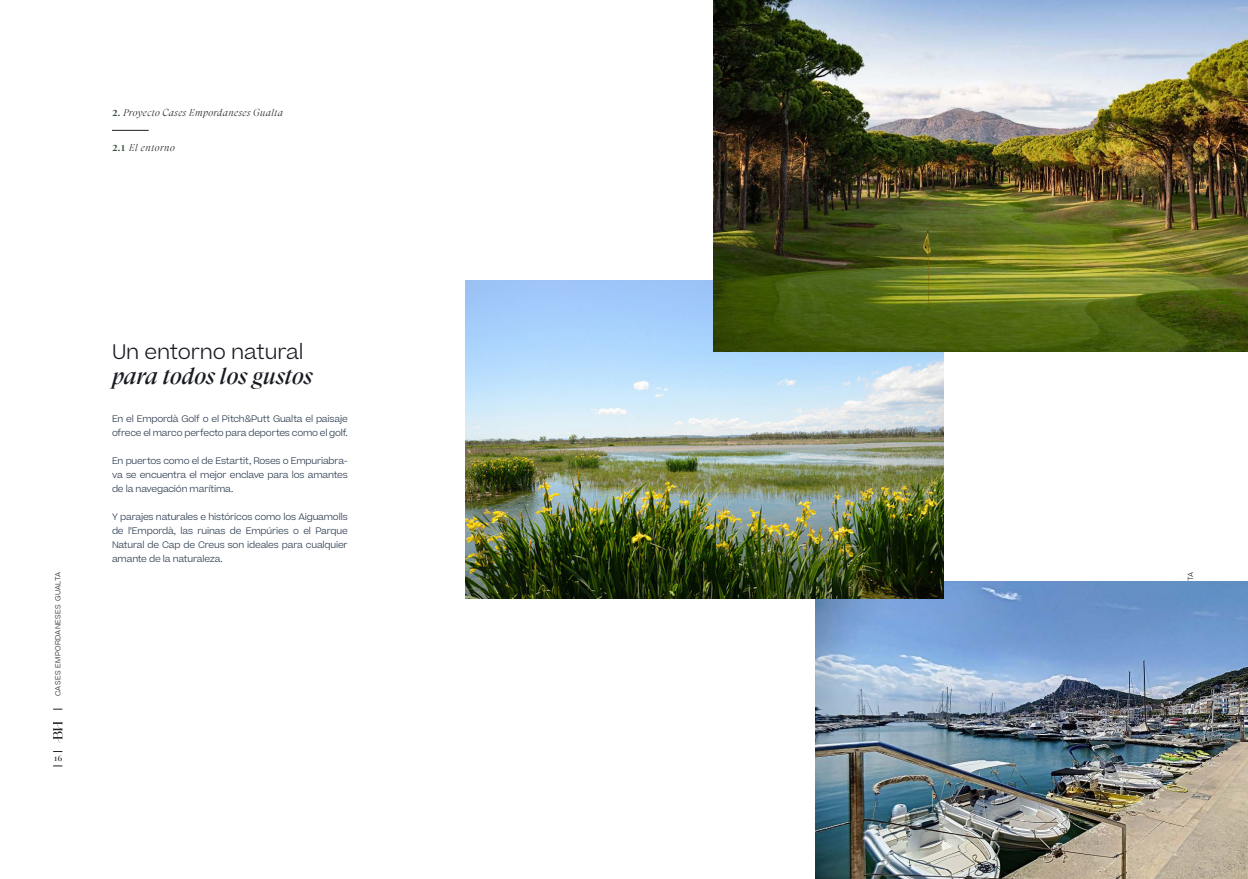
<style>
.page{position:relative;width:1248px;height:879px;background:#fff}
.page>*{position:absolute;margin:0;border:0;box-sizing:border-box;transform-origin:0 0}
.t1{font:italic 23px "GT Super Display";letter-spacing:-.01em;color:#191b22}
.t2{font:300 20px "Beatrice";letter-spacing:-.005em;color:#191b22}
.t3{font:italic 300 10px "GT Super Display";letter-spacing:.03em;color:#221f1f}
.t4{font:300 9px/14px "Beatrice";letter-spacing:-.02em;color:#233348;text-align:justify}
.t5{font:8px "GT Super Display";color:#191b22}
.t6{font:300 7px "Beatrice";letter-spacing:.055em;color:#191b22}
.s1{font-weight:500;font-style:normal;font-size:11px;color:#364f3c}
</style>
<div class="page">
<svg style="left:53px;top:722px;width:9px;height:20px"></svg>
<hr style="left:112px;top:130px;width:37px;height:1px;background:#221f1f">
<img style="left:815px;top:581px;width:432px;height:298px">
<img style="left:465px;top:280px;width:478px;height:319px">
<img style="left:713px;top:0;width:534px;height:352px">
<p class="t3" style="left:112px;top:108px;width:172px"><span class="s1">2.</span> Proyecto Cases Empordaneses Gualta</p>
<p class="t3" style="left:112px;top:143px;width:64px"><span class="s1">2.1</span> El entorno</p>
<p class="t6" style="left:54px;top:696px;width:126px;rotate:-90deg">CASES EMPORDANESES GUALTA</p>
<p class="t5" style="left:54px;top:755px;width:10px">16</p>
<h2 class="t2" style="left:112px;top:340px;width:193px">Un entorno natural</h2>
<h1 class="t1" style="left:112px;top:366px;width:202px">para todos los gustos</h1>
<p class="t4" style="left:112px;top:412px;width:237px">En el Empordà Golf o el Pitch&amp;Putt Gualta el paisaje ofrece el marco perfecto para deportes como el golf.</p>
<p class="t4" style="left:112px;top:454px;width:237px">En puertos como el de Estartit, Roses o Empuriabra&shy;va se encuentra el mejor enclave para los amantes de la navegación marítima.</p>
<p class="t4" style="left:112px;top:510px;width:237px">Y parajes naturales e históricos como los Aiguamolls de l’Empordà, las ruinas de Empúries o el Parque Natural de Cap de Creus son ideales para cualquier amante de la naturaleza.</p>
</div>
